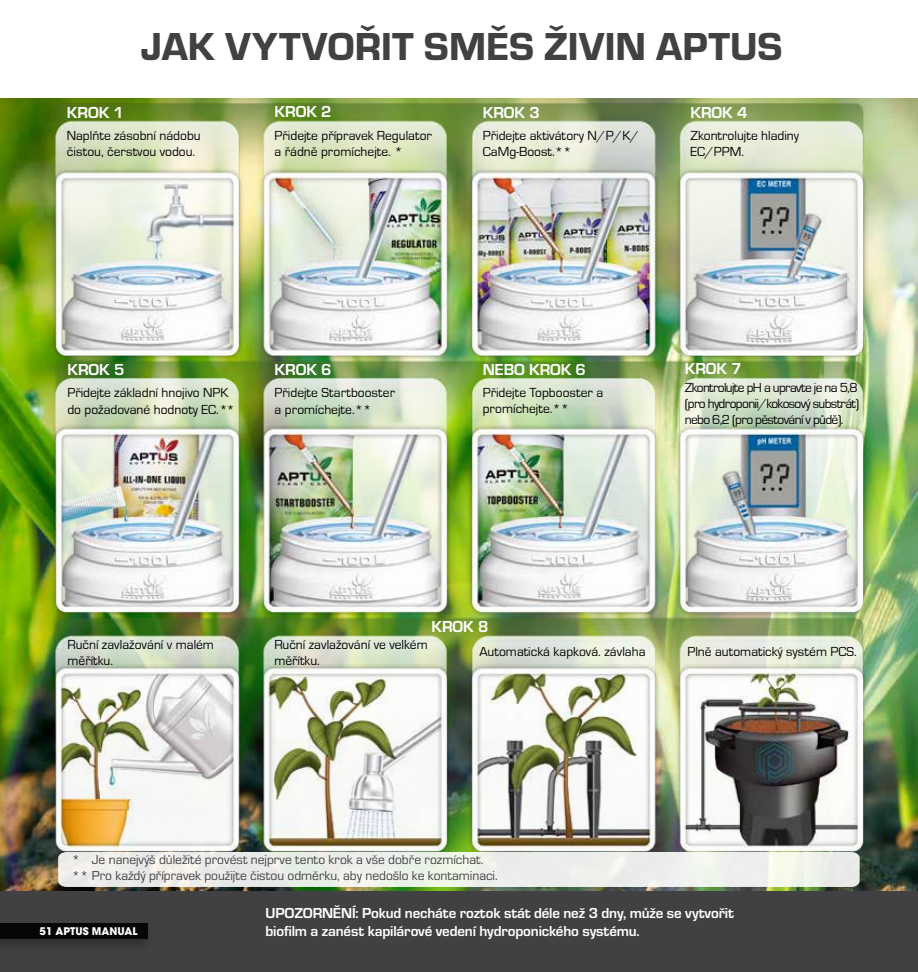
<style>
.page{position:relative;width:918px;height:972px;background:#fff}
.page>*{position:absolute;margin:0;border:0;box-sizing:border-box;transform-origin:0 0}
.t1{font:40.5px "Eurostile Hea";color:#414042}
.t2{font:700 16.5px "Eurostile T";color:#fff}
.t3{font:700 15px "Eurostile";letter-spacing:-.01em;color:#fff}
.t4{font:13.5px/16.2px "Eurostile T";color:#000}
.t5{font:13.5px/16.2px "Eurostile";color:#414042}
.t6{font:13.5px "Eurostile T";color:#000}
.t7{font:700 10.5px "ITC Avant Garde Std";color:#fff}
</style>
<div class="page">
<img style="left:0;top:98px;width:918px;height:793px">
<div style="left:0;top:891px;width:918px;height:81px;background:#414042"></div>
<img style="left:48px;top:99px;width:838px;height:792px">
<svg style="left:58px;top:852px;width:802px;height:35px;background:#eceee9"></svg>
<div style="left:0;top:922px;width:152px;height:31px;background:#000;opacity:.3"></div>
<div style="left:0;top:924px;width:148px;height:15px;background:#000"></div>
<h1 class="t1" style="left:141px;top:18px;width:643px">JAK VYTVOŘIT SMĚS ŽIVIN APTUS</h1>
<p class="t2" style="left:67px;top:103px;width:58px">KROK 1</p>
<p class="t4" style="left:67px;top:128px;width:135px">Naplňte zásobní nádobu čistou, čerstvou vodou.</p>
<p class="t2" style="left:275px;top:102px;width:58px">KROK 2</p>
<p class="t4" style="left:275px;top:128px;width:159px">Přidejte přípravek Regulator a řádně promíchejte. *</p>
<p class="t2" style="left:483px;top:103px;width:58px">KROK 3</p>
<p class="t4" style="left:483px;top:128px;width:158px">Přidejte aktivátory N/P/K/<br>CaMg-Boost.**</p>
<p class="t2" style="left:690px;top:102px;width:58px">KROK 4</p>
<p class="t4" style="left:690px;top:128px;width:110px">Zkontrolujte hladiny<br>EC/PPM.</p>
<p class="t2" style="left:67px;top:360px;width:58px">KROK 5</p>
<p class="t4" style="left:67px;top:385px;width:169px">Přidejte základní hnojivo NPK do požadované hodnoty EC.**</p>
<p class="t2" style="left:275px;top:360px;width:58px">KROK 6</p>
<p class="t4" style="left:275px;top:385px;width:122px">Přidejte Startbooster a promíchejte.**</p>
<p class="t2" style="left:483px;top:360px;width:105px">NEBO KROK 6</p>
<p class="t4" style="left:483px;top:385px;width:122px">Přidejte Topbooster a promíchejte.**</p>
<p class="t2" style="left:431px;top:617px;width:58px">KROK 8</p>
<p class="t2" style="left:685px;top:359px;width:58px">KROK 7</p>
<p class="t4" style="left:685px;top:380px;width:176px;text-align:justify">Zkontrolujte pH a upravte je na 5,8 (pro hydroponii/kokosový substrát) nebo 6,2 (pro pěstování v půdě).</p>
<p class="t4" style="left:68px;top:636px;width:148px">Ruční zavlažování v malém měřítku.</p>
<p class="t4" style="left:274px;top:637px;width:155px">Ruční zavlažování ve velkém měřítku.</p>
<p class="t6" style="left:480px;top:643px;width:168px">Automatická kapková. závlaha</p>
<p class="t4" style="left:687px;top:643px;width:171px">Plně automatický systém PCS.</p>
<p class="t5" style="left:72px;top:851px;width:427px">* Je nanejvýš důležité provést nejprve tento krok a vše dobře rozmíchat. ** Pro každý přípravek použijte čistou odměrku, aby nedošlo ke kontaminaci.</p>
<p class="t3" style="left:266px;top:902px;width:470px">UPOZORNĚNÍ: Pokud necháte roztok stát déle než 3 dny, může se vytvořit</p>
<p class="t7" style="left:40px;top:924px;width:99px">51 APTUS MANUAL</p>
<p class="t3" style="left:266px;top:920px;width:376px">biofilm a zanést kapilárové vedení hydroponického systému.</p>
</div>
